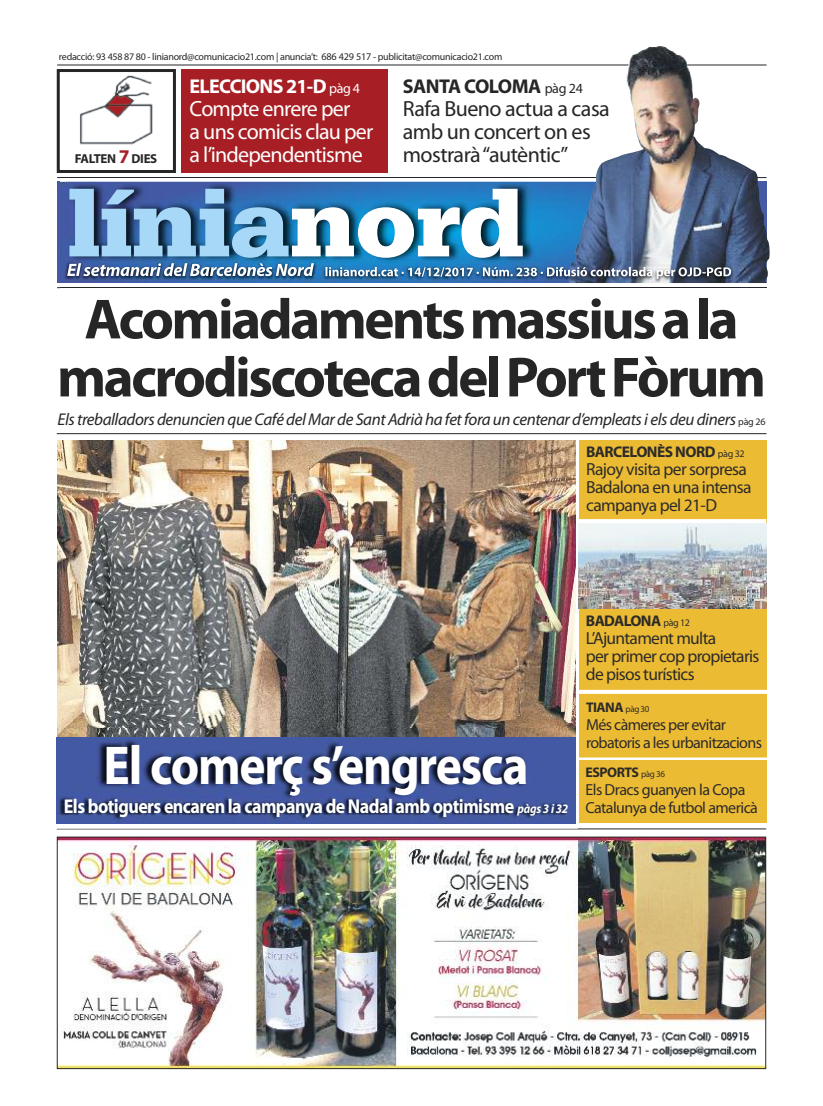
<style>
.page{position:relative;width:823px;height:1106px;background:#fff}
.page>*{position:absolute;margin:0;border:0;box-sizing:border-box;transform-origin:0 0}
.t1{font:900 100px "Serifa";letter-spacing:-.01em;color:#a7d8f7}
.t2{font:700 57px/58px "Myriad Pro";letter-spacing:-.045em;color:#272627;text-align:center}
.t3{font:700 55px "Myriad Pro";letter-spacing:-.025em;color:#fff;scale:.9 1}
.t4{font:22px/23px "Myriad Pro";letter-spacing:-.025em;color:#272627}
.t5{font:22px/23px "Myriad Pro";letter-spacing:-.035em;color:#fff}
.t6{font:700 20px "Myriad Pro";letter-spacing:-.03em;color:#fff;scale:.9 1}
.t7{font:700 20px "Myriad Pro";letter-spacing:-.03em;color:#fff}
.t8{font:700 20px "Myriad Pro";letter-spacing:-.025em;color:#272627}
.t9{font:17.5px/18px "Myriad Pro";letter-spacing:-.04em;color:#2d2b29}
.t10{font:italic 17px "Myriad Pro";letter-spacing:-.025em;color:#272627}
.t11{font:16px/18px "Myriad Pro";letter-spacing:-.04em;color:#2d2b29}
.t12{font:700 15.5px "Myriad Pro";letter-spacing:-.04em;color:#2d2b29}
.t13{font:700 14px "Myriad Pro";letter-spacing:-.035em;color:#2d2b29}
.t14{font:700 13px "Myriad Pro";letter-spacing:-.025em;color:#272627}
.t15{font:10px "Myriad Pro";letter-spacing:-.025em;color:#272627}
.s1{font-size:10.2px}
.s2{font-weight:400;font-size:14px}
.s3{font-size:19.5px;color:#a71f25}
.s4{color:#fff}
.s5{font-style:normal;font-size:10px}
.s6{font-weight:400;font-size:10px}
.s7{font-style:italic;font-size:13px}
.s8{font-weight:400;font-size:9px}
</style>
<div class="page">
<hr style="left:57px;top:65px;width:709px;height:1px;background:#23262b">
<hr style="left:57px;top:177px;width:709px;height:1px;background:#23262b">
<img style="left:568px;top:46px;width:201px;height:215px">
<img style="left:59px;top:838px;width:704px;height:229px">
<div style="left:57px;top:836px;width:708px;height:233px;border:1px solid #272627"></div>
<hr style="left:57px;top:828px;width:708px;height:1px;background:#23262b">
<hr style="left:57px;top:287px;width:709px;height:1px;background:#23262b">
<img style="left:750px;top:261px;width:18px;height:27px">
<img style="left:764px;top:261px;width:3px;height:22px">
<svg style="left:750px;top:278px;width:16px;height:10px"></svg>
<img style="left:60px;top:165px;width:514px;height:17px">
<img style="left:60px;top:177px;width:514px;height:1px">
<img style="left:60px;top:182px;width:514px;height:79px">
<img style="left:574px;top:165px;width:176px;height:96px">
<img style="left:375px;top:261px;width:193px;height:22px">
<img style="left:568px;top:261px;width:182px;height:22px">
<img style="left:375px;top:267px;width:50px;height:10px">
<img style="left:60px;top:256px;width:315px;height:27px">
<img style="left:67px;top:263px;width:125px;height:13px">
<hr style="left:57px;top:433px;width:709px;height:1px;background:#23262b">
<div style="left:578px;top:440px;width:187px;height:383px;background:#ecbb34"></div>
<svg style="left:578px;top:519px;width:187px;height:4px"></svg>
<svg style="left:578px;top:690px;width:189px;height:4px"></svg>
<img style="left:578px;top:523px;width:187px;height:85px">
<hr style="left:577px;top:757px;width:197px;height:3px;background:#fff">
<div style="left:181px;top:69px;width:206px;height:104px;background:#a71f25"></div>
<div style="left:58px;top:71px;width:116px;height:100px;background:#fff"></div>
<img style="left:80px;top:75px;width:73px;height:70px">
<div style="left:57px;top:69px;width:119px;height:104px;border:3px solid #272627"></div>
<img style="left:57px;top:440px;width:517px;height:288px">
<img style="left:57px;top:728px;width:519px;height:60px">
<img style="left:56px;top:737px;width:1px;height:51px">
<img style="left:56px;top:814px;width:520px;height:10px">
<img style="left:57px;top:814px;width:518px;height:9px">
<svg style="left:575px;top:788px;width:1px;height:26px"></svg>
<img style="left:56px;top:788px;width:519px;height:26px">
<img style="left:287px;top:788px;width:129px;height:7px">
<p class="t15" style="left:59px;top:53px;width:444px">redacció: 93 458 87 80 - linianord@comunicacio21.com | anuncia’t: <span class="s1">686 429 517</span> - publicitat@comunicacio21.com</p>
<p class="t7" style="left:189px;top:79px;width:172px">ELECCIONS 21-D <span class="s2">pàg 4</span></p>
<p class="t5" style="left:189px;top:99px;width:185px">Compte enrere per<br>a uns comicis clau per</p>
<p class="t14" style="left:75px;top:154px;width:84px">FALTEN <span class="s3">7</span> DIES</p>
<p class="t5" style="left:189px;top:145px;width:175px">a l’independentisme</p>
<p class="t8" style="left:402px;top:79px;width:181px">SANTA COLOMA <span class="s2">pàg 24</span></p>
<p class="t4" style="left:402px;top:99px;width:208px">Rafa Bueno actua a casa amb un concert on es mostrarà“autèntic”</p>
<h1 class="t1" style="left:67px;top:189px;width:460px">línia<span class="s4">nord</span></h1>
<h2 class="t2" style="left:57px;top:295px;width:710px">Acomiadamentsmassiusala macrodiscotecadelPortFòrum</h2>
<p class="t10" style="left:57px;top:413px;width:709px">Els treballadors denuncien que Café del Mar de Sant Adrià ha fet fora un centenar d’empleats i els deu diners <span class="s5">pàg 26</span></p>
<p class="t12" style="left:585px;top:446px;width:160px">BARCELONÈS NORD <span class="s6">pàg 32</span></p>
<p class="t9" style="left:585px;top:461px;width:167px">Rajoy visita per sorpresa<br>Badalona en una intensa campanya pel 21-D</p>
<h3 class="t3" style="left:103px;top:744px;width:473px">El comerç s’engresca</h3>
<p class="t6" style="left:64px;top:799px;width:561px">Els botiguers encaren la campanya de Nadal amb optimisme <span class="s7">pàgs 3 i 32</span></p>
<p class="t12" style="left:585px;top:615px;width:105px">BADALONA <span class="s6">pàg 12</span></p>
<p class="t9" style="left:585px;top:630px;width:175px">L’Ajuntament multa<br>per primer cop propietaris de pisos turístics</p>
<p class="t13" style="left:585px;top:702px;width:65px">TIANA <span class="s8">pàg 30</span></p>
<p class="t11" style="left:585px;top:716px;width:177px">Més càmeres per evitar robatoris a les urbanitzacions</p>
<p class="t13" style="left:585px;top:767px;width:81px">ESPORTS <span class="s8">pàg 36</span></p>
<p class="t11" style="left:585px;top:782px;width:174px">Els Dracs guanyen la Copa<br>Catalunya de futbol americà</p>
</div>
